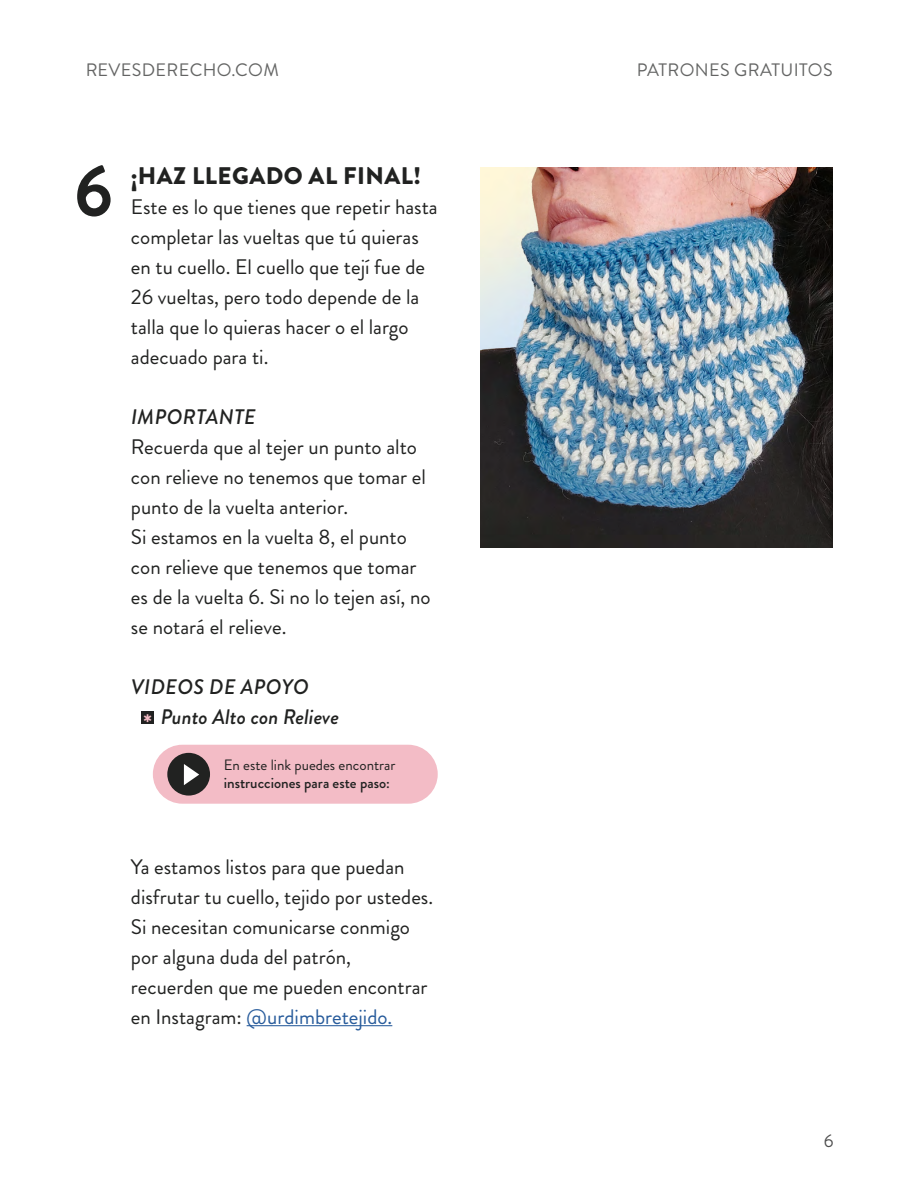
<style>
.page{position:relative;width:918px;height:1188px;background:#fff}
.page>*{position:absolute;margin:0;border:0;box-sizing:border-box;transform-origin:0 0}
.t1{font:700 72px "Brandon Grotesque";color:#212221}
.t2{font:900 24px "Brandon Grotesque";letter-spacing:.02em;color:#212221}
.t3{font:700 24px "Brandon Grotesque";color:#f3bcc6}
.t4{font:21px/30px "Brandon Grotesque";color:#212221}
.t5{font:italic 500 21px/30px "Brandon Grotesque";letter-spacing:.01em;color:#212221}
.t6{font:18px "Brandon Grotesque";letter-spacing:.02em;color:#212221}
.t7{font:18px "Brandon Grotesque";color:#000}
.t8{font:500 15px "Brandon Grotesque";color:#212221}
.t9{font:15px "Brandon Grotesque";color:#212221}
.s1{color:#275b9b}
</style>
<div class="page">
<hr style="left:247px;top:1025px;width:145px;height:1px;background:#275b9b">
<div style="left:153px;top:745px;width:285px;height:59px;background:#f3bcc6;border-radius:29px"></div>
<div style="left:167px;top:753px;width:43px;height:43px;background:#212221;border-radius:50%"></div>
<svg style="left:184px;top:764px;width:15px;height:21px"></svg>
<div style="left:141px;top:712px;width:13px;height:12px;background:#212221"></div>
<img style="left:480px;top:168px;width:352px;height:379px">
<p class="t6" style="left:85px;top:58px;width:195px">REVESDERECHO.COM</p>
<p class="t6" style="left:636px;top:58px;width:198px">PATRONES GRATUITOS</p>
<h1 class="t1" style="left:74px;top:141px;width:40px">6</h1>
<p class="t2" style="left:131px;top:159px;width:291px">¡HAZ LLEGADO AL FINAL!</p>
<p class="t4" style="left:131px;top:192px;width:308px">Este es lo que tienes que repetir hasta completar las vueltas que tú quieras en tu cuello. El cuello que tejí fue de 26 vueltas, pero todo depende de la talla que lo quieras hacer o el largo adecuado para ti.</p>
<p class="t5" style="left:131px;top:402px;width:126px">IMPORTANTE</p>
<p class="t4" style="left:131px;top:432px;width:301px">Recuerda que al tejer un punto alto con relieve no tenemos que tomar el punto de la vuelta anterior.<br>Si estamos en la vuelta 8, el punto con relieve que tenemos que tomar es de la vuelta 6. Si no lo tejen así, no se notará el relieve.</p>
<p class="t5" style="left:161px;top:672px;width:180px;text-indent:-30px">VIDEOS DE APOYO<br>Punto Alto con Relieve</p>
<p class="t3" style="left:143px;top:706px;width:10px">*</p>
<p class="t9" style="left:224px;top:755px;width:173px">En este link puedes encontrar</p>
<p class="t8" style="left:224px;top:773px;width:168px">instrucciones para este paso:</p>
<p class="t4" style="left:131px;top:852px;width:304px">Ya estamos listos para que puedan disfrutar tu cuello, tejido por ustedes.<br>Si necesitan comunicarse conmigo por alguna duda del patrón, recuerden que me pueden encontrar en Instagram: <span class="s1">@urdimbretejido.</span></p>
<p class="t7" style="left:823px;top:1129px;width:11px">6</p>
</div>
